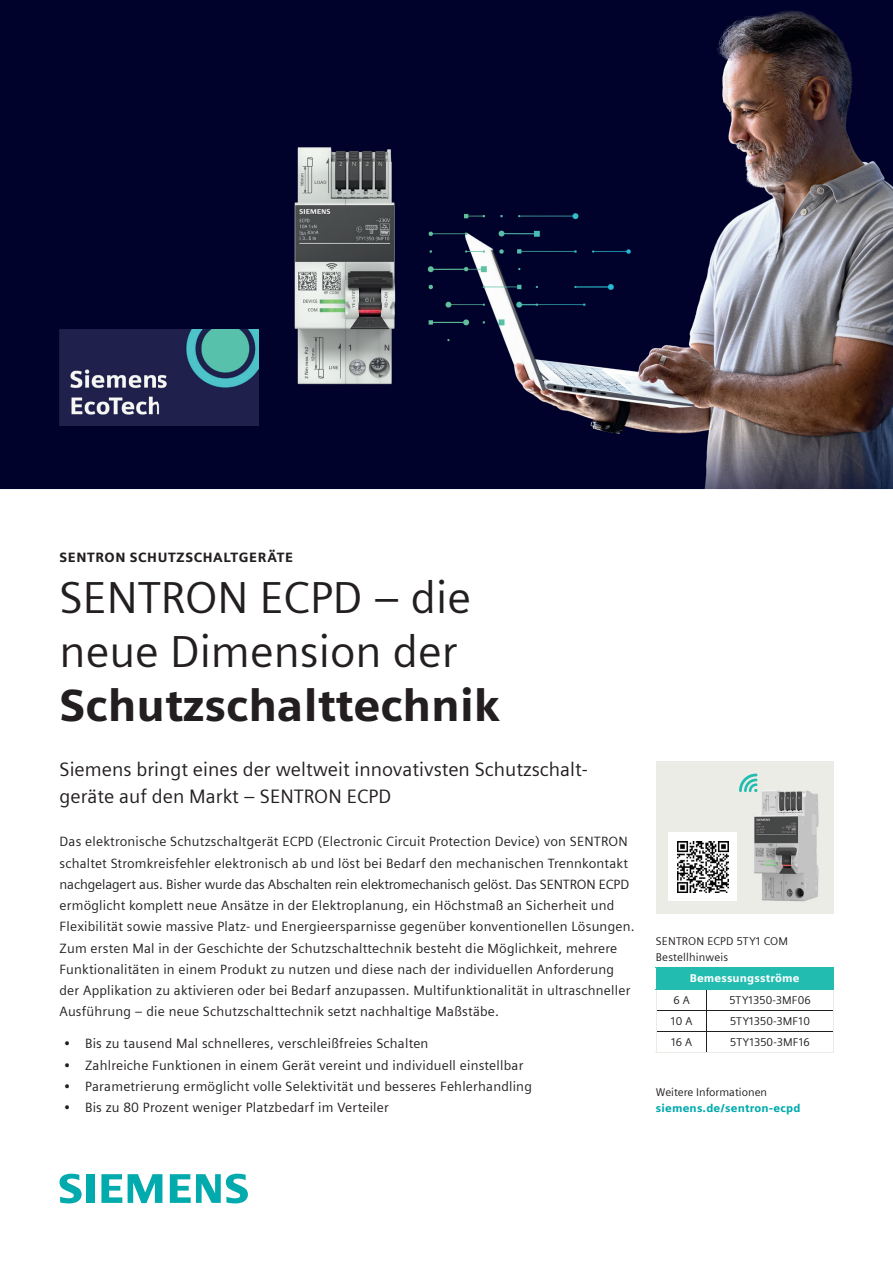
<style>
.page{position:relative;width:893px;height:1263px;background:#fff}
.page>*{position:absolute;margin:0;border:0;box-sizing:border-box;transform-origin:0 0}
.t1{font:45px/54px "Siemens Sans";color:#231f20}
.t2{font:900 45px "Siemens Sans";color:#231f20}
.t3{font:19.5px/26.5px "Siemens Sans";color:#231f20}
.t4{font:13.5px/21.3px "Siemens Sans";letter-spacing:.015em;color:#231f20}
.t5{font:900 13.5px "Siemens Sans";letter-spacing:.045em;color:#231f20}
.t6{font:11.25px/15.9px "Siemens Sans";letter-spacing:.015em;color:#231f20}
.t7{font:900 11.25px "Siemens Sans";letter-spacing:.015em;color:#00aaad}
.t8{font:900 11.25px "Siemens Sans";letter-spacing:.015em;color:#fff}
</style>
<div class="page">
<img style="left:0;top:0;width:893px;height:489px">
<img style="left:60px;top:330px;width:198px;height:95px">
<div style="left:656px;top:761px;width:177px;height:152px;background:#ecece7"></div>
<img style="left:668px;top:773px;width:151px;height:129px">
<svg style="left:739px;top:774px;width:19px;height:18px"></svg>
<div style="left:656px;top:968px;width:177px;height:21px;background:#22bcb1"></div>
<hr style="left:657px;top:1010px;width:50px;height:1px;background:#231f20">
<hr style="left:707px;top:1010px;width:126px;height:1px;background:#231f20">
<hr style="left:657px;top:1031px;width:50px;height:1px;background:#231f20">
<hr style="left:707px;top:1031px;width:126px;height:1px;background:#231f20">
<hr style="left:656px;top:1052px;width:51px;height:1px;background:#ecece7">
<hr style="left:707px;top:1052px;width:126px;height:1px;background:#ecece7">
<hr style="left:656px;top:967px;width:51px;height:1px;background:#22bcb1">
<svg style="left:656px;top:990px;width:1px;height:62px"></svg>
<hr style="left:707px;top:967px;width:126px;height:1px;background:#22bcb1">
<svg style="left:833px;top:968px;width:1px;height:84px"></svg>
<hr style="left:656px;top:989px;width:51px;height:1px;background:#22bcb1">
<hr style="left:707px;top:989px;width:126px;height:1px;background:#22bcb1">
<div style="left:669px;top:833px;width:68px;height:68px;background:#fff"></div>
<img style="left:677px;top:841px;width:51px;height:51px">
<svg style="left:60px;top:1174px;width:34px;height:29px"></svg>
<svg style="left:101px;top:1174px;width:21px;height:29px"></svg>
<svg style="left:128px;top:1174px;width:34px;height:29px"></svg>
<svg style="left:170px;top:1174px;width:78px;height:29px"></svg>
<p class="t5" style="left:60px;top:547px;width:235px">SENTRON SCHUTZSCHALTGERÄTE</p>
<h1 class="t1" style="left:60px;top:567px;width:413px">SENTRON ECPD – die neue Dimension der</h1>
<h1 class="t2" style="left:60px;top:669px;width:442px">Schutzschalttechnik</h1>
<h2 class="t3" style="left:60px;top:755px;width:530px">Siemens bringt eines der weltweit innovativsten Schutzschalt&shy;geräte auf den Markt – SENTRON ECPD</h2>
<p class="t4" style="left:60px;top:830px;width:577px">Das elektronische Schutzschaltgerät ECPD (Electronic Circuit Protection Device) von SENTRON schaltet Stromkreisfehler elektronisch ab und löst bei Bedarf den mechanischen Trennkontakt nachgelagert aus. Bisher wurde das Abschalten rein elektromechanisch gelöst. Das SENTRON ECPD ermöglicht komplett neue Ansätze in der Elektroplanung, ein Höchstmaß an Sicherheit und Flexibilität sowie massive Platz- und Energieersparnisse gegenüber konventionellen Lösungen.<br>Zum ersten Mal in der Geschichte der Schutzschalttechnik besteht die Möglichkeit, mehrere Funktionalitäten in einem Produkt zu nutzen und diese nach der individuellen Anforderung der Applikation zu aktivieren oder bei Bedarf anzupassen. Multifunktionalität in ultraschneller Ausführung – die neue Schutzschalttechnik setzt nachhaltige Maßstäbe.</p>
<p class="t4" style="left:64px;top:1032px;width:366px">• Bis zu tausend Mal schnelleres, verschleißfreies Schalten</p>
<p class="t4" style="left:64px;top:1053px;width:461px">• Zahlreiche Funktionen in einem Gerät vereint und individuell einstellbar</p>
<p class="t4" style="left:64px;top:1074px;width:470px">• Parametrierung ermöglicht volle Selektivität und besseres Fehlerhandling</p>
<p class="t4" style="left:64px;top:1096px;width:327px">• Bis zu 80 Prozent weniger Platzbedarf im Verteiler</p>
<p class="t6" style="left:656px;top:933px;width:134px">SENTRON ECPD 5TY1 COM<br>Bestellhinweis</p>
<p class="t8" style="left:690px;top:969px;width:111px">Bemessungsströme</p>
<p class="t6" style="left:673px;top:991px;width:18px">6 A</p>
<p class="t6" style="left:729px;top:991px;width:83px">5TY1350-3MF06</p>
<p class="t6" style="left:671px;top:1012px;width:23px">10 A</p>
<p class="t6" style="left:730px;top:1012px;width:81px">5TY1350-3MF10</p>
<p class="t6" style="left:671px;top:1033px;width:23px">16 A</p>
<p class="t6" style="left:730px;top:1033px;width:81px">5TY1350-3MF16</p>
<p class="t6" style="left:656px;top:1083px;width:113px">Weitere Informationen</p>
<p class="t7" style="left:656px;top:1099px;width:146px">siemens.de/sentron-ecpd</p>
</div>
